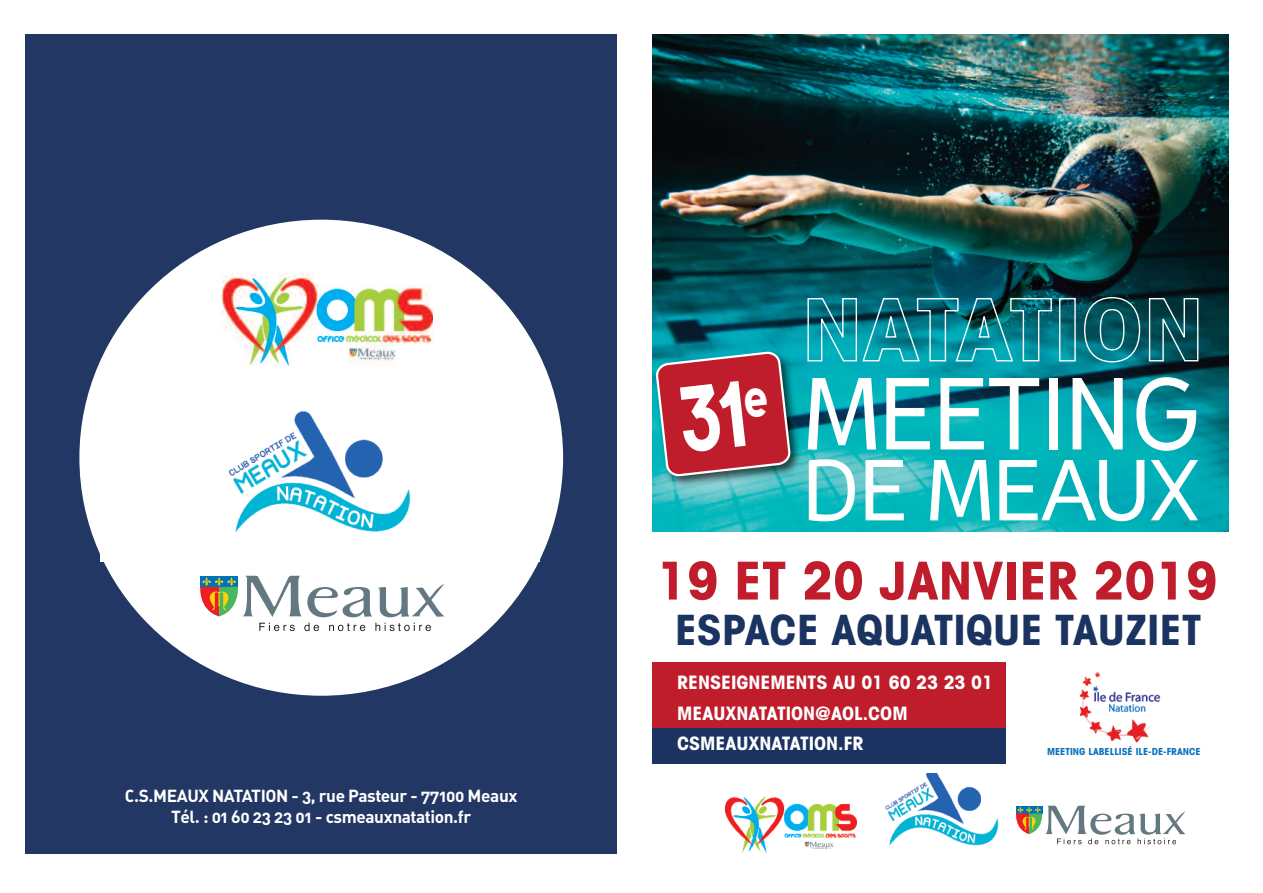
<style>
.page{position:relative;width:1263px;height:893px;background:#fff}
.page>*{position:absolute;margin:0;border:0;box-sizing:border-box;transform-origin:0 0}
.t1{font:93.6px "Malter Sans Regular Demo";color:#fff}
.t2{font:79.05px "Malter Sans Regular Demo";color:#fff;scale:1.04 1}
.t3{font:700 condensed 52.35px "Avant Garde";color:#bf1d2c;scale:1.07 1}
.t4{font:700 condensed 41.7px "Avant Garde";color:#1b3360;scale:1.07 1}
.t5{font:700 condensed 18.45px/30.5px "Avant Garde";color:#fff;scale:1.07 1}
.t6{font:17.25px/20.7px "DIN Bold Alternate";letter-spacing:-.025em;color:#fff;text-align:center}
.t7{font:700 condensed 9.75px "Avant Garde";color:#0871ba;scale:1.07 1}
</style>
<div class="page">
<div style="left:26px;top:34px;width:591px;height:819px;background:#223763"></div>
<div style="left:79px;top:220px;width:484px;height:476px;background:#fff;border-radius:50%"></div>
<img style="left:652px;top:34px;width:577px;height:498px">
<img style="left:885px;top:773px;width:114px;height:73px">
<div style="left:652px;top:663px;width:354px;height:101px;background:#bf1d2c"></div>
<svg style="left:1016px;top:806px;width:169px;height:38px"></svg>
<img style="left:652px;top:346px;width:154px;height:146px">
<img style="left:724px;top:796px;width:132px;height:56px">
<div style="left:652px;top:728px;width:354px;height:36px;background:#1b3360"></div>
<svg style="left:807px;top:297px;width:245px;height:65px;background:#1c8c99"></svg>
<div style="left:1059px;top:298px;width:17px;height:63px;border:1px solid #fff"></div>
<svg style="left:1083px;top:296px;width:58px;height:67px;background:#1b6b74"></svg>
<svg style="left:1148px;top:297px;width:51px;height:65px;background:#256067"></svg>
<img style="left:1081px;top:673px;width:80px;height:70px">
<svg style="left:378px;top:584px;width:66px;height:33px"></svg>
<svg style="left:200px;top:576px;width:172px;height:41px"></svg>
<svg style="left:259px;top:623px;width:36px;height:8px"></svg>
<svg style="left:304px;top:623px;width:15px;height:8px"></svg>
<svg style="left:329px;top:623px;width:36px;height:8px"></svg>
<svg style="left:375px;top:623px;width:56px;height:8px"></svg>
<img style="left:221px;top:273px;width:211px;height:92px">
<img style="left:229px;top:411px;width:181px;height:121px">
<svg style="left:654px;top:350px;width:138px;height:128px;background:#a0404d"></svg>
<p class="t6" style="left:125px;top:786px;width:394px">C.S.MEAUX NATATION - 3, rue Pasteur - 77100 Meaux<br>Tél. : 01 60 23 23 01 - csmeauxnatation.fr</p>
<h1 class="t1" style="left:804px;top:359px;width:398px">MEETING</h1>
<h2 class="t2" style="left:802px;top:444px;width:383px">DE MEAUX</h2>
<h3 class="t3" style="left:656px;top:562px;width:526px">19 ET 20 JANVIER 2019</h3>
<h3 class="t4" style="left:675px;top:614px;width:494px">ESPACE AQUATIQUE TAUZIET</h3>
<p class="t5" style="left:677px;top:669px;width:297px">RENSEIGNEMENTS AU 01 60 23 23 01<br>MEAUXNATATION@AOL.COM<br>CSMEAUXNATATION.FR</p>
<p class="t7" style="left:1047px;top:748px;width:145px">MEETING LABELLISÉ ILE-DE-FRANCE</p>
</div>
